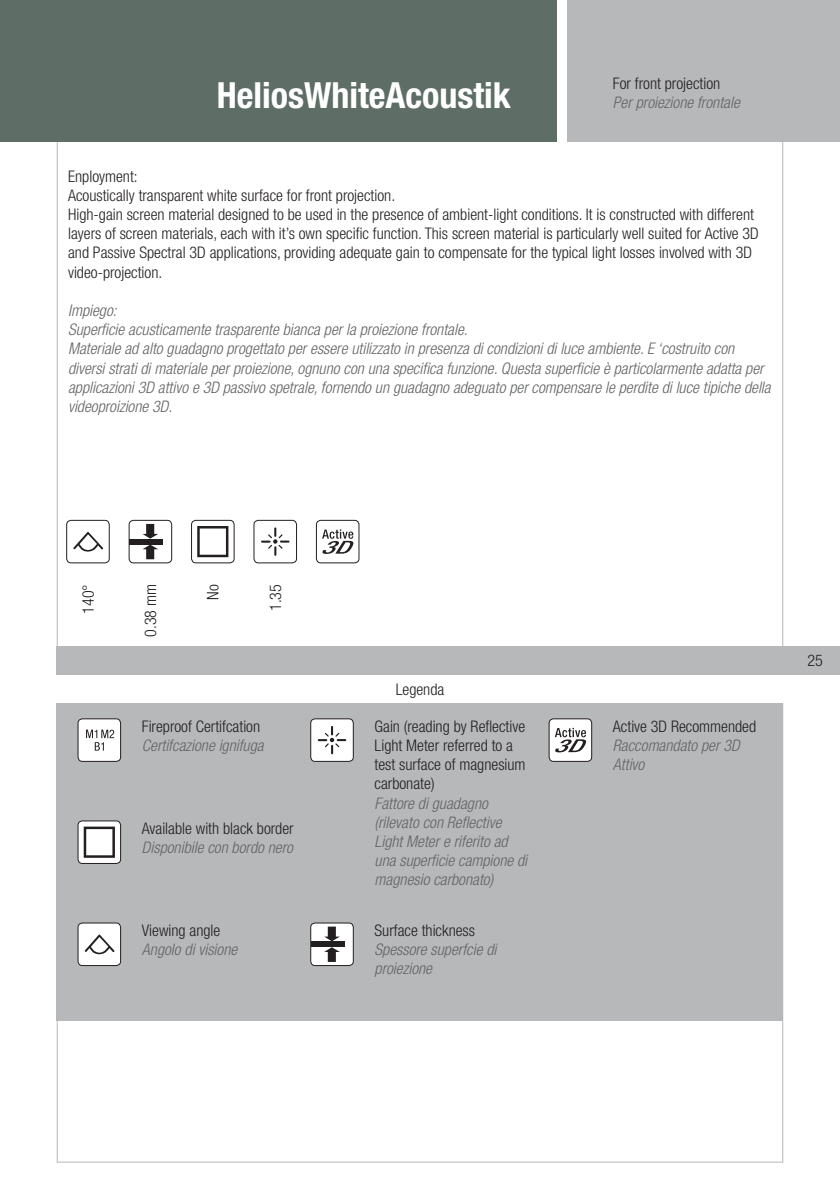
<style>
.page{position:relative;width:840px;height:1191px;background:#fff}
.page>*{position:absolute;margin:0;border:0;box-sizing:border-box;transform-origin:0 0}
.t1{font:700 condensed 36px "Helvetica Neue LT Pro";color:#fff}
.t2{font:italic 300 condensed 16px/19.2px "Helvetica Neue LT Pro";color:#636466}
.t3{font:300 condensed 16px/19.2px "Helvetica Neue LT Pro";color:#231f20}
</style>
<div class="page">
<div style="left:0;top:0;width:556px;height:142px;background:#5e6e66"></div>
<div style="left:567px;top:0;width:272px;height:142px;background:#b6b8ba"></div>
<div style="left:57px;top:703px;width:725px;height:317px;background:#b6b8ba"></div>
<div style="left:57px;top:646px;width:782px;height:29px;background:#b6b8ba"></div>
<div style="left:78px;top:719px;width:42px;height:42px;background:#fff;border-radius:4px"></div>
<div style="left:77px;top:718px;width:44px;height:44px;border:1px solid #231f20;border-radius:4px"></div>
<svg style="left:86px;top:729px;width:28px;height:21px"></svg>
<div style="left:78px;top:821px;width:42px;height:42px;background:#fff;border-radius:4px"></div>
<div style="left:77px;top:820px;width:44px;height:44px;border:1px solid #231f20;border-radius:4px"></div>
<svg style="left:84px;top:826px;width:31px;height:31px"></svg>
<div style="left:78px;top:923px;width:42px;height:42px;background:#fff;border-radius:4px"></div>
<div style="left:77px;top:922px;width:44px;height:44px;border:1px solid #231f20;border-radius:4px"></div>
<svg style="left:85px;top:934px;width:29px;height:20px"></svg>
<div style="left:310px;top:719px;width:43px;height:42px;background:#fff;border-radius:4px"></div>
<div style="left:310px;top:718px;width:43px;height:44px;border:1px solid #231f20;border-radius:4px"></div>
<svg style="left:317px;top:726px;width:29px;height:28px"></svg>
<div style="left:310px;top:923px;width:43px;height:42px;background:#fff;border-radius:4px"></div>
<div style="left:310px;top:922px;width:43px;height:44px;border:1px solid #231f20;border-radius:4px"></div>
<div style="left:311px;top:941px;width:34px;height:6px;background:#231f20"></div>
<svg style="left:324px;top:926px;width:16px;height:36px"></svg>
<div style="left:549px;top:719px;width:42px;height:42px;background:#fff;border-radius:4px"></div>
<div style="left:548px;top:718px;width:44px;height:44px;border:1px solid #231f20;border-radius:4px"></div>
<svg style="left:554px;top:728px;width:33px;height:24px"></svg>
<div style="left:66px;top:520px;width:44px;height:43px;border:1px solid #231f20;border-radius:4px"></div>
<svg style="left:73px;top:532px;width:30px;height:19px"></svg>
<div style="left:128px;top:520px;width:44px;height:43px;border:1px solid #231f20;border-radius:4px"></div>
<div style="left:129px;top:539px;width:34px;height:5px;background:#231f20"></div>
<svg style="left:142px;top:524px;width:16px;height:35px"></svg>
<div style="left:191px;top:520px;width:43px;height:43px;border:1px solid #231f20;border-radius:4px"></div>
<svg style="left:197px;top:526px;width:31px;height:31px"></svg>
<div style="left:253px;top:520px;width:44px;height:43px;border:1px solid #231f20;border-radius:4px"></div>
<svg style="left:261px;top:527px;width:28px;height:29px"></svg>
<div style="left:316px;top:520px;width:43px;height:43px;border:1px solid #231f20;border-radius:4px"></div>
<svg style="left:322px;top:529px;width:32px;height:25px"></svg>
<h1 class="t1" style="left:216px;top:73px;width:295px">HeliosWhiteAcoustik</h1>
<p class="t3" style="left:612px;top:73px;width:109px">For front projection</p>
<p class="t2" style="left:612px;top:93px;width:128px">Per proiezione frontale</p>
<p class="t3" style="left:68px;top:166px;width:692px">Enployment:<br>Acoustically transparent white surface for front projection.<br>High-gain screen material designed to be used in the presence of ambient-light conditions. It is constructed with different layers of screen materials, each with it’s own specific function. This screen material is particularly well suited for Active 3D and Passive Spectral 3D applications, providing adequate gain to compensate for the typical light losses involved with 3D video-projection.</p>
<p class="t2" style="left:68px;top:301px;width:703px">Impiego:<br>Superficie acusticamente trasparente bianca per la proiezione frontale.<br>Materiale ad alto guadagno progettato per essere utilizzato in presenza di condizioni di luce ambiente. E ‘costruito con diversi strati di materiale per proiezione, ognuno con una specifica funzione. Questa superficie è particolarmente adatta per applicazioni 3D attivo e 3D passivo spetrale, fornendo un guadagno adeguato per compensare le perdite di luce tipiche della videoproizione 3D.</p>
<p class="t3" style="left:78px;top:613px;width:31px;rotate:-90deg">140°</p>
<p class="t3" style="left:141px;top:637px;width:54px;rotate:-90deg">0.38 mm</p>
<p class="t3" style="left:203px;top:599px;width:17px;rotate:-90deg">No</p>
<p class="t3" style="left:265px;top:611px;width:28px;rotate:-90deg">1.35</p>
<p class="t3" style="left:142px;top:716px;width:120px">Fireproof Certifcation</p>
<p class="t2" style="left:142px;top:736px;width:123px">Certifcazione ignifuga</p>
<p class="t3" style="left:142px;top:818px;width:153px">Available with black border</p>
<p class="t2" style="left:142px;top:838px;width:152px">Disponibile con bordo nero</p>
<p class="t3" style="left:142px;top:920px;width:80px">Viewing angle</p>
<p class="t2" style="left:142px;top:940px;width:97px">Angolo di visione</p>
<p class="t3" style="left:395px;top:679px;width:50px">Legenda</p>
<p class="t3" style="left:374px;top:716px;width:152px">Gain (reading by Reflective<br>Light Meter referred to a test surface of magnesium carbonate)</p>
<p class="t2" style="left:374px;top:793px;width:154px">Fattore di guadagno (rilevato con Reflective<br>Light Meter e riferito ad una superficie campione di magnesio carbonato)</p>
<p class="t3" style="left:374px;top:920px;width:102px">Surface thickness</p>
<p class="t2" style="left:374px;top:940px;width:123px">Spessore superfcie di proiezione</p>
<p class="t3" style="left:612px;top:716px;width:145px">Active 3D Recommended</p>
<p class="t2" style="left:612px;top:736px;width:128px">Raccomandato per 3D<br>Attivo</p>
<p class="t3" style="left:807px;top:651px;width:17px">25</p>
</div>
